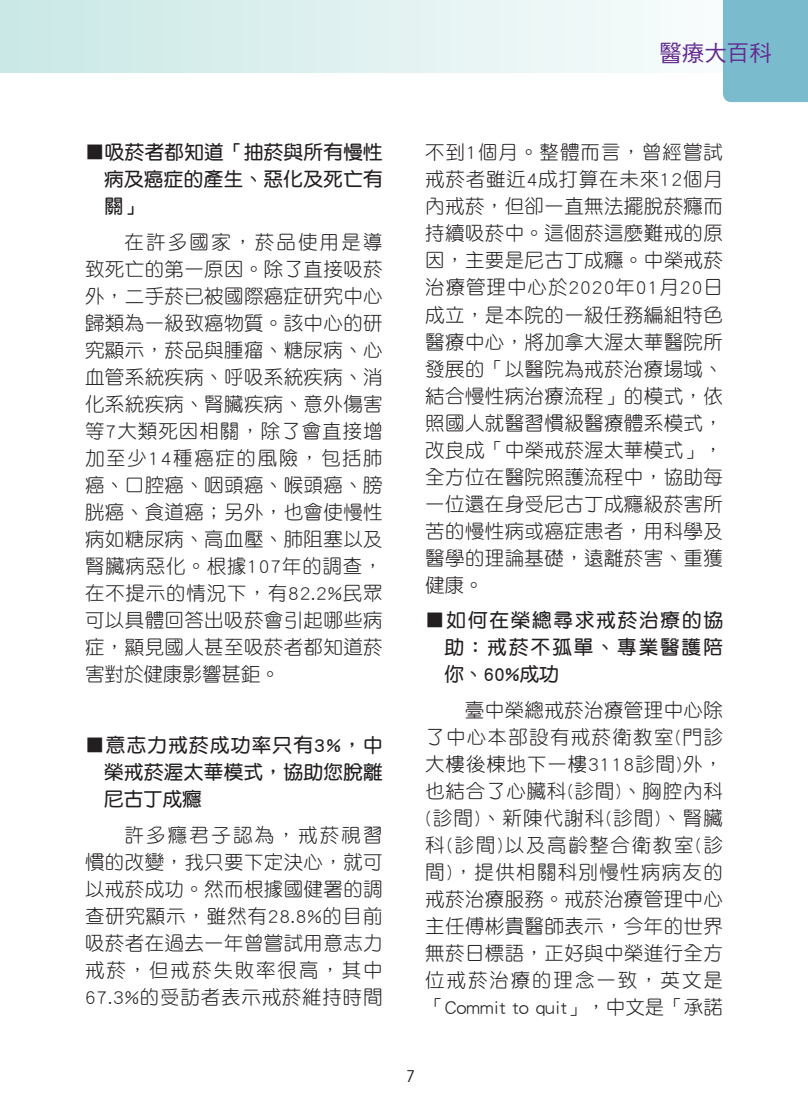
<style>
.page{position:relative;width:808px;height:1106px;background:#fff}
.page>*{position:absolute;margin:0;border:0;box-sizing:border-box;transform-origin:0 0}
.t1{font:22.5px "DF Hei Std W5";color:#652d91}
.內文-縮2{font:19.5px/27px "DF Yuan Std W3";letter-spacing:.02em;color:#231f20;text-align:justify}
.內文-縮2-2{font:19.5px/27px "DF Yuan Std W7";letter-spacing:.02em;color:#231f20;text-align:justify}
.t2{font:16.5px "Avant Garde IT Cby BT";color:#231f20}
</style>
<div class="page">
<svg style="left:0;top:0;width:723px;height:72px"></svg>
<div style="left:723px;top:0;width:85px;height:102px;background:#7abcce"></div>
<p class="t1" style="left:659px;top:41px;width:114px">醫療大百科</p>
<p class="內文-縮2-2" style="left:104px;top:139px;width:280px;text-indent:-19px">■吸菸者都知道「抽菸與所有慢性病及癌症的產生、惡化及死亡有關」</p>
<p class="內文-縮2" style="left:85px;top:228px;width:299px;text-indent:40px">在許多國家，菸品使用是導致死亡的第一原因。除了直接吸菸外，二手菸已被國際癌症研究中心歸類為一級致癌物質。該中心的研究顯示，菸品與腫瘤、糖尿病、心血管系統疾病、呼吸系統疾病、消化系統疾病、腎臟疾病、意外傷害等7大類死因相關，除了會直接增加至少14種癌症的風險，包括肺癌、口腔癌、咽頭癌、喉頭癌、膀胱癌、食道癌；另外，也會使慢性病如糖尿病、高血壓、肺阻塞以及腎臟病惡化。根據107年的調查，在不提示的情況下，有82.2%民眾可以具體回答出吸菸會引起哪些病症，顯見國人甚至吸菸者都知道菸害對於健康影響甚鉅。</p>
<p class="內文-縮2-2" style="left:104px;top:731px;width:280px;text-indent:-19px">■意志力戒菸成功率只有3%，中榮戒菸渥太華模式，協助您脫離尼古丁成癮</p>
<p class="內文-縮2" style="left:85px;top:821px;width:299px;text-indent:40px">許多癮君子認為，戒菸視習慣的改變，我只要下定決心，就可以戒菸成功。然而根據國健署的調查研究顯示，雖然有28.8%的目前吸菸者在過去一年曾嘗試用意志力戒菸，但戒菸失敗率很高，其中67.3%的受訪者表示戒菸維持時間</p>
<p class="內文-縮2" style="left:425px;top:139px;width:299px">不到1個月。整體而言，曾經嘗試戒菸者雖近4成打算在未來12個月內戒菸，但卻一直無法擺脫菸癮而持續吸菸中。這個菸這麼難戒的原因，主要是尼古丁成癮。中榮戒菸治療管理中心於2020年01月20日成立，是本院的一級任務編組特色醫療中心，將加拿大渥太華醫院所發展的「以醫院為戒菸治療場域、結合慢性病治療流程」的模式，依照國人就醫習慣級醫療體系模式，改良成「中榮戒菸渥太華模式」，全方位在醫院照護流程中，協助每一位還在身受尼古丁成癮級菸害所苦的慢性病或癌症患者，用科學及醫學的理論基礎，遠離菸害、重獲健康。</p>
<p class="內文-縮2-2" style="left:444px;top:606px;width:280px;text-indent:-19px">■如何在榮總尋求戒菸治療的協助：戒菸不孤單、專業醫護陪你、60%成功</p>
<p class="內文-縮2" style="left:425px;top:696px;width:299px;text-indent:40px">臺中榮總戒菸治療管理中心除了中心本部設有戒菸衛教室(門診大樓後棟地下一樓3118診間)外，也結合了心臟科(診間)、胸腔內科(診間)、新陳代謝科(診間)、腎臟科(診間)以及高齡整合衛教室(診間)，提供相關科別慢性病病友的戒菸治療服務。戒菸治療管理中心主任傅彬貴醫師表示，今年的世界無菸日標語，正好與中榮進行全方位戒菸治療的理念一致，英文是「Commit to quit」，中文是「承諾</p>
<p class="t2" style="left:406px;top:1065px;width:11px">7</p>
</div>
